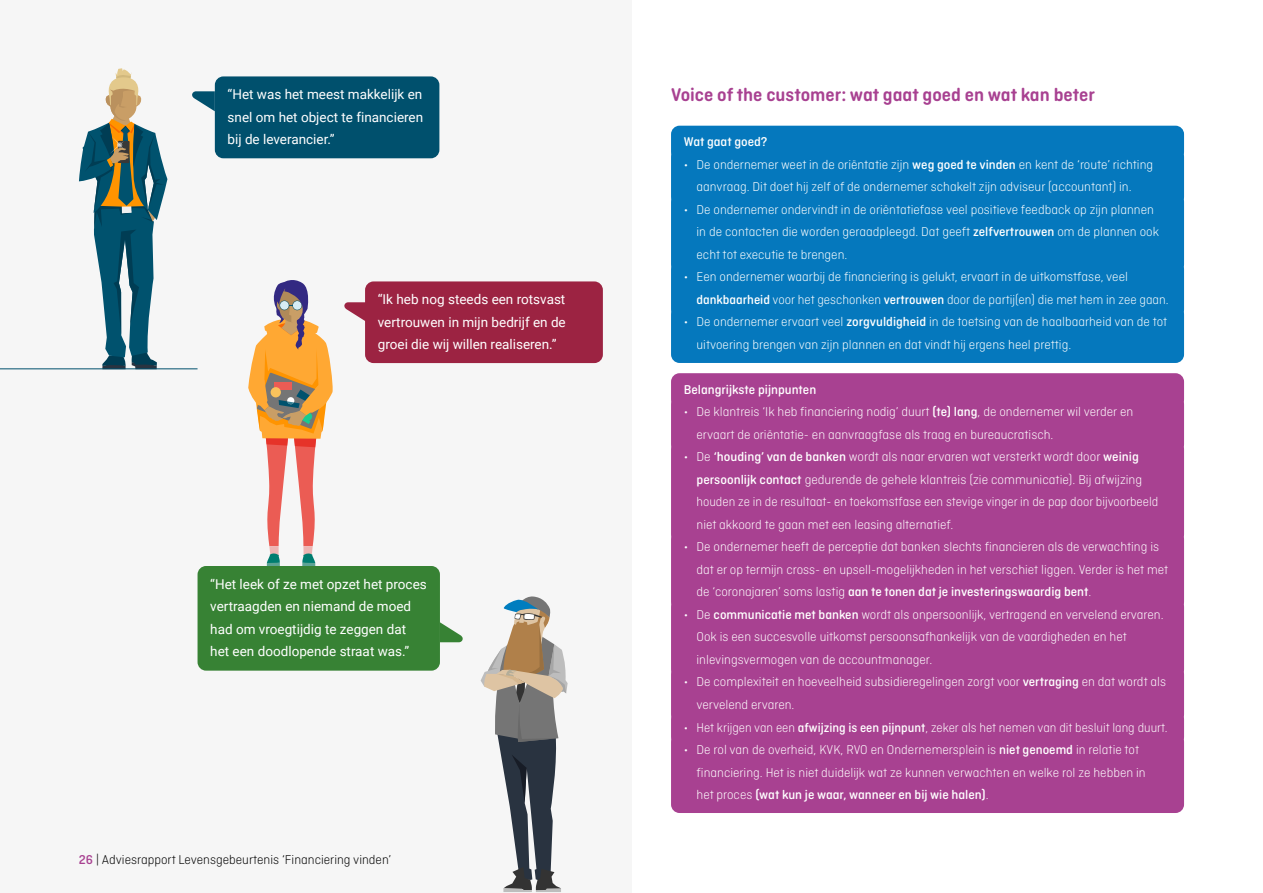
<style>
.page{position:relative;width:1263px;height:893px;background:#fff}
.page>*{position:absolute;margin:0;border:0;box-sizing:border-box;transform-origin:0 0}
._2_Tussenkop{font:600 19.5px "Ciutadella Rounded";color:#a84191}
._7a_kadertekst{font:300 13.5px/22.5px "Ciutadella Rounded";color:#fff}
._0_plat{font:13.5px/22.5px "Roboto";color:#fff;text-align:justify}
.t1{font:300 13.5px "Ciutadella Rounded";color:#000}
._7a_kadertekst-2{font:500 13.5px "Ciutadella Rounded";color:#fff}
.s1{font-weight:500;color:#a84191}
.s2{font-weight:500}
</style>
<div class="page">
<div style="left:0;top:0;width:631px;height:893px;background:#f6f6f6"></div>
<div style="left:671px;top:126px;width:513px;height:34px;background:#0578bd;border-radius:9px"></div>
<div style="left:671px;top:148px;width:513px;height:57px;background:#0578bd;border-radius:9px"></div>
<div style="left:671px;top:193px;width:513px;height:80px;background:#0578bd;border-radius:9px"></div>
<div style="left:671px;top:261px;width:513px;height:57px;background:#0578bd;border-radius:9px"></div>
<div style="left:671px;top:306px;width:513px;height:57px;background:#0578bd;border-radius:9px"></div>
<div style="left:671px;top:373px;width:513px;height:35px;background:#a84191;border-radius:9px"></div>
<div style="left:671px;top:396px;width:513px;height:57px;background:#a84191;border-radius:9px"></div>
<div style="left:671px;top:441px;width:513px;height:102px;background:#a84191;border-radius:9px"></div>
<div style="left:671px;top:531px;width:513px;height:79px;background:#a84191;border-radius:9px"></div>
<div style="left:671px;top:598px;width:513px;height:80px;background:#a84191;border-radius:9px"></div>
<div style="left:671px;top:666px;width:513px;height:57px;background:#a84191;border-radius:9px"></div>
<div style="left:671px;top:711px;width:513px;height:34px;background:#a84191;border-radius:9px"></div>
<div style="left:671px;top:733px;width:513px;height:80px;background:#a84191;border-radius:9px"></div>
<div style="left:198px;top:566px;width:242px;height:105px;background:#378234;border-radius:9px"></div>
<svg style="left:440px;top:622px;width:23px;height:20px"></svg>
<div style="left:215px;top:76px;width:224px;height:82px;background:#00506d;border-radius:9px"></div>
<svg style="left:192px;top:91px;width:23px;height:20px"></svg>
<div style="left:365px;top:281px;width:238px;height:82px;background:#9c2342;border-radius:9px"></div>
<svg style="left:344px;top:302px;width:21px;height:19px"></svg>
<svg style="left:79px;top:68px;width:88px;height:300px"></svg>
<svg style="left:481px;top:596px;width:87px;height:296px"></svg>
<svg style="left:248px;top:280px;width:85px;height:286px"></svg>
<hr style="left:0;top:368px;width:198px;height:1px;background:#00506d">
<p class="_0_plat" style="left:228px;top:83px;width:197px">“Het was het meest makkelijk en snel om het object te financieren bij de leverancier.”</p>
<p class="_0_plat" style="left:378px;top:288px;width:189px">“Ik heb nog steeds een rotsvast vertrouwen in mijn bedrijf en de groei die wij willen realiseren.”</p>
<p class="_0_plat" style="left:210px;top:572px;width:218px;text-align:left">“Het leek of ze met opzet het proces vertraagden en niemand de moed had om vroegtijdig te zeggen dat het een doodlopende straat was.”</p>
<p class="t1" style="left:79px;top:852px;width:314px"><span class="s1">26</span> | Adviesrapport Levensgebeurtenis ‘Financiering vinden’</p>
<h3 class="_2_Tussenkop" style="left:671px;top:84px;width:426px">Voice of the customer: wat gaat goed en wat kan beter</h3>
<p class="_7a_kadertekst-2" style="left:684px;top:134px;width:85px">Wat gaat goed?</p>
<p class="_7a_kadertekst" style="left:696px;top:153px;width:458px;text-indent:-13px">• De ondernemer weet in de oriëntatie zijn <span class="s2">weg goed te vinden</span> en kent de ‘route’ richting aanvraag. Dit doet hij zelf of de ondernemer schakelt zijn adviseur (accountant) in.</p>
<p class="_7a_kadertekst" style="left:696px;top:198px;width:464px;text-indent:-13px">• De ondernemer ondervindt in de oriëntatiefase veel positieve feedback op zijn plannen in de contacten die worden geraadpleegd. Dat geeft <span class="s2">zelfvertrouwen</span> om de plannen ook echt tot executie te brengen.</p>
<p class="_7a_kadertekst" style="left:696px;top:266px;width:474px;text-indent:-13px">• Een ondernemer waarbij de financiering is gelukt, ervaart in de uitkomstfase, veel <span class="s2">dankbaarheid</span> voor het geschonken <span class="s2">vertrouwen</span> door de partij(en) die met hem in zee gaan.</p>
<p class="_7a_kadertekst" style="left:696px;top:311px;width:472px;text-indent:-13px">• De ondernemer ervaart veel <span class="s2">zorgvuldigheid</span> in de toetsing van de haalbaarheid van de tot uitvoering brengen van zijn plannen en dat vindt hij ergens heel prettig.</p>
<p class="_7a_kadertekst-2" style="left:684px;top:382px;width:134px">Belangrijkste pijnpunten</p>
<p class="_7a_kadertekst" style="left:696px;top:401px;width:438px;text-indent:-13px">• De klantreis ‘Ik heb financiering nodig’ duurt <span class="s2">(te) lang</span>, de ondernemer wil verder en ervaart de oriëntatie- en aanvraagfase als traag en bureaucratisch.</p>
<p class="_7a_kadertekst" style="left:696px;top:446px;width:463px;text-indent:-13px">• De <span class="s2">‘houding’ van de banken</span> wordt als naar ervaren wat versterkt wordt door <span class="s2">weinig persoonlijk contact</span> gedurende de gehele klantreis (zie communicatie). Bij afwijzing houden ze in de resultaat- en toekomstfase een stevige vinger in de pap door bijvoorbeeld niet akkoord te gaan met een leasing alternatief.</p>
<p class="_7a_kadertekst" style="left:696px;top:536px;width:473px;text-indent:-13px">• De ondernemer heeft de perceptie dat banken slechts financieren als de verwachting is dat er op termijn cross- en upsell-mogelijkheden in het verschiet liggen. Verder is het met de ‘coronajaren’ soms lastig <span class="s2">aan te tonen dat je investeringswaardig bent</span>.</p>
<p class="_7a_kadertekst" style="left:696px;top:603px;width:468px;text-indent:-13px">• De <span class="s2">communicatie met banken</span> wordt als onpersoonlijk, vertragend en vervelend ervaren.<br>Ook is een succesvolle uitkomst persoonsafhankelijk van de vaardigheden en het inlevingsvermogen van de accountmanager.</p>
<p class="_7a_kadertekst" style="left:696px;top:671px;width:471px;text-indent:-13px">• De complexiteit en hoeveelheid subsidieregelingen zorgt voor <span class="s2">vertraging</span> en dat wordt als vervelend ervaren.</p>
<p class="_7a_kadertekst" style="left:684px;top:716px;width:485px">• Het krijgen van een <span class="s2">afwijzing is een pijnpunt</span>, zeker als het nemen van dit besluit lang duurt.</p>
<p class="_7a_kadertekst" style="left:696px;top:738px;width:451px;text-indent:-13px">• De rol van de overheid, KVK, RVO en Ondernemersplein is <span class="s2">niet genoemd</span> in relatie tot financiering. Het is niet duidelijk wat ze kunnen verwachten en welke rol ze hebben in het proces <span class="s2">(wat kun je waar, wanneer en bij wie halen)</span>.</p>
</div>
